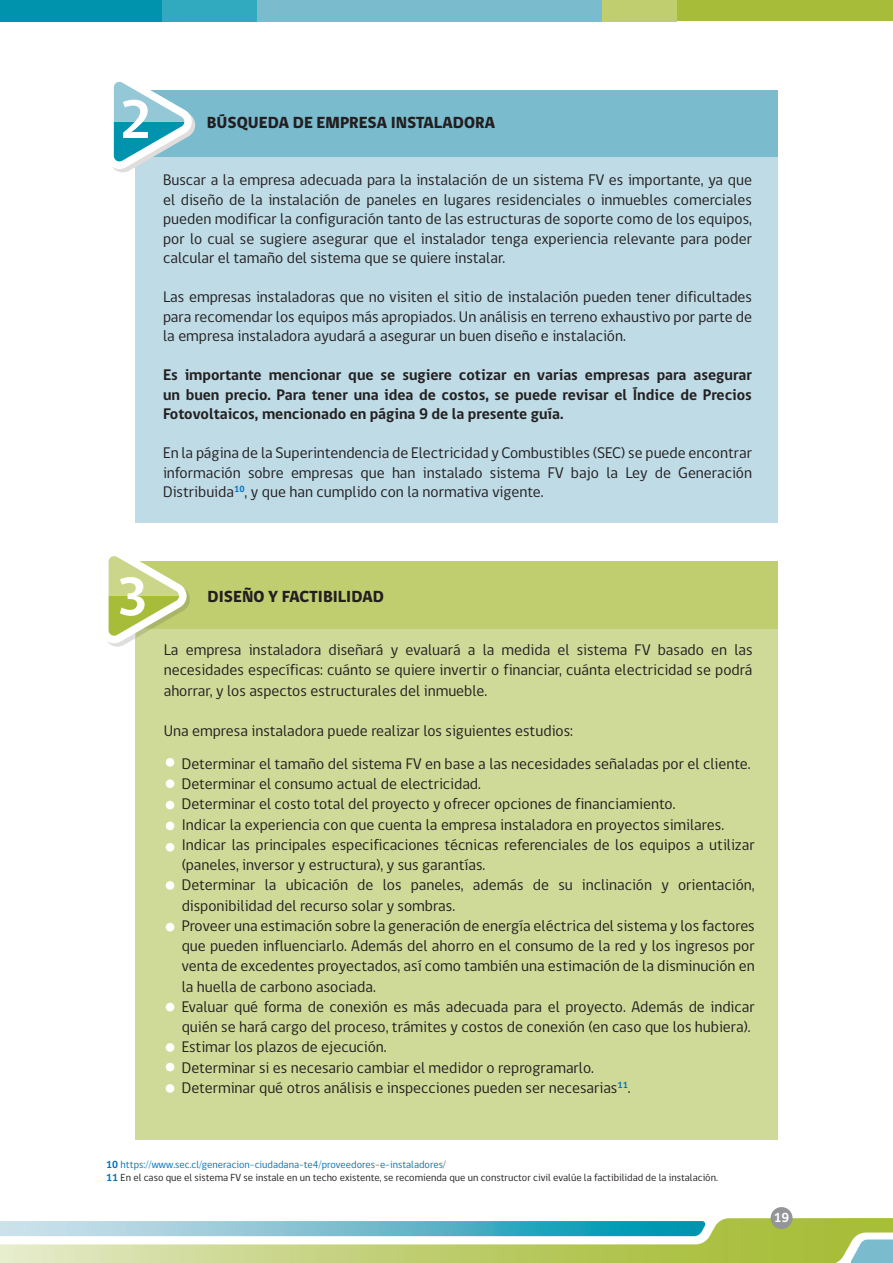
<style>
.page{position:relative;width:893px;height:1263px;background:#fff}
.page>*{position:absolute;margin:0;border:0;box-sizing:border-box;transform-origin:0 0}
.t1{font:700 55.5px "gob CL";color:#fff}
.t2{font:800 16.5px "gob CL";color:#231f20}
.t3{font:15.75px/19.5px "gob CL";color:#231f20;text-align:justify}
.t4{font:700 15.75px/19.5px "gob CL";color:#231f20;text-align:justify}
.t5{font:700 13.5px "gob CL";color:#fff}
.t6{font:10.5px "gob CL";color:#231f20}
.t7{font:10.5px "gob CL";color:#0074bd}
.s1{font-weight:700}
.s2{font-weight:700;color:#0074bd}
</style>
<div class="page">
<div style="left:0;top:0;width:162px;height:21px;background:#0093ad"></div>
<div style="left:677px;top:0;width:216px;height:21px;background:#a7bd39"></div>
<div style="left:256px;top:0;width:346px;height:21px;background:#7abcce"></div>
<div style="left:162px;top:0;width:94px;height:21px;background:#31a9bf"></div>
<div style="left:602px;top:0;width:75px;height:21px;background:#c0ce70"></div>
<svg style="left:0;top:1218px;width:893px;height:45px"></svg>
<div style="left:771px;top:1207px;width:21px;height:22px;background:#939598;border-radius:50%"></div>
<div style="left:135px;top:90px;width:642px;height:70px;background:#7abcce"></div>
<div style="left:135px;top:157px;width:642px;height:366px;background:#bedbe6"></div>
<div style="left:135px;top:561px;width:643px;height:70px;background:#c0ce70"></div>
<div style="left:135px;top:629px;width:643px;height:511px;background:#d0da98"></div>
<svg style="left:107px;top:556px;width:83px;height:91px"></svg>
<svg style="left:112px;top:81px;width:83px;height:91px"></svg>
<div style="left:166px;top:758px;width:8px;height:9px;background:#fff;border-radius:50%"></div>
<div style="left:166px;top:779px;width:8px;height:9px;background:#fff;border-radius:50%"></div>
<div style="left:166px;top:801px;width:8px;height:8px;background:#fff;border-radius:50%"></div>
<div style="left:166px;top:821px;width:8px;height:9px;background:#fff;border-radius:50%"></div>
<div style="left:166px;top:843px;width:8px;height:8px;background:#fff;border-radius:50%"></div>
<div style="left:166px;top:881px;width:8px;height:9px;background:#fff;border-radius:50%"></div>
<div style="left:166px;top:923px;width:8px;height:8px;background:#fff;border-radius:50%"></div>
<div style="left:166px;top:1003px;width:8px;height:8px;background:#fff;border-radius:50%"></div>
<div style="left:166px;top:1043px;width:8px;height:9px;background:#fff;border-radius:50%"></div>
<div style="left:166px;top:1063px;width:8px;height:8px;background:#fff;border-radius:50%"></div>
<div style="left:166px;top:1084px;width:8px;height:9px;background:#fff;border-radius:50%"></div>
<h1 class="t1" style="left:120px;top:82px;width:33px">2</h1>
<p class="t2" style="left:207px;top:111px;width:290px">BÚSQUEDA DE EMPRESA INSTALADORA</p>
<p class="t3" style="left:163px;top:171px;width:590px">Buscar a la empresa adecuada para la instalación de un sistema FV es importante, ya que el diseño de la instalación de paneles en lugares residenciales o inmuebles comerciales pueden modificar la configuración tanto de las estructuras de soporte como de los equipos, por lo cual se sugiere asegurar que el instalador tenga experiencia relevante para poder calcular el tamaño del sistema que se quiere instalar.</p>
<p class="t3" style="left:163px;top:288px;width:590px">Las empresas instaladoras que no visiten el sitio de instalación pueden tener dificultades para recomendar los equipos más apropiados. Un análisis en terreno exhaustivo por parte de la empresa instaladora ayudará a asegurar un buen diseño e instalación.</p>
<p class="t4" style="left:163px;top:366px;width:590px">Es importante mencionar que se sugiere cotizar en varias empresas para asegurar un buen precio. Para tener una idea de costos, se puede revisar el Índice de Precios Fotovoltaicos, mencionado en página 9 de la presente guía.</p>
<p class="t3" style="left:163px;top:444px;width:590px">En la página de la Superintendencia de Electricidad y Combustibles (SEC) se puede encontrar información sobre empresas que han instalado sistema FV bajo la Ley de Generación Distribuida<sup>10</sup>, y que han cumplido con la normativa vigente.</p>
<h1 class="t1" style="left:116px;top:559px;width:33px">3</h1>
<p class="t2" style="left:207px;top:585px;width:178px">DISEÑO Y FACTIBILIDAD</p>
<p class="t3" style="left:164px;top:640px;width:590px;line-height:20.2px">La empresa instaladora diseñará y evaluará a la medida el sistema FV basado en las necesidades específicas: cuánto se quiere invertir o financiar, cuánta electricidad se podrá ahorrar, y los aspectos estructurales del inmueble.</p>
<p class="t3" style="left:164px;top:721px;width:411px">Una empresa instaladora puede realizar los siguientes estudios:</p>
<p class="t3" style="left:182px;top:754px;width:570px">Determinar el tamaño del sistema FV en base a las necesidades señaladas por el cliente.</p>
<p class="t3" style="left:182px;top:774px;width:301px">Determinar el consumo actual de electricidad.</p>
<p class="t3" style="left:182px;top:795px;width:495px">Determinar el costo total del proyecto y ofrecer opciones de financiamiento.</p>
<p class="t3" style="left:182px;top:815px;width:544px">Indicar la experiencia con que cuenta la empresa instaladora en proyectos similares.</p>
<p class="t3" style="left:182px;top:835px;width:575px;line-height:20.2px">Indicar las principales especificaciones técnicas referenciales de los equipos a utilizar (paneles, inversor y estructura), y sus garantías.</p>
<p class="t3" style="left:182px;top:875px;width:575px;line-height:20.2px">Determinar la ubicación de los paneles, además de su inclinación y orientación, disponibilidad del recurso solar y sombras.</p>
<p class="t3" style="left:182px;top:916px;width:575px;line-height:20.2px">Proveer una estimación sobre la generación de energía eléctrica del sistema y los factores que pueden influenciarlo. Además del ahorro en el consumo de la red y los ingresos por venta de excedentes proyectados, así como también una estimación de la disminución en la huella de carbono asociada.</p>
<p class="t3" style="left:182px;top:997px;width:575px;line-height:20.2px">Evaluar qué forma de conexión es más adecuada para el proyecto. Además de indicar quién se hará cargo del proceso, trámites y costos de conexión (en caso que los hubiera).</p>
<p class="t3" style="left:182px;top:1038px;width:207px">Estimar los plazos de ejecución.</p>
<p class="t3" style="left:182px;top:1058px;width:414px">Determinar si es necesario cambiar el medidor o reprogramarlo.</p>
<p class="t3" style="left:182px;top:1078px;width:451px">Determinar qué otros análisis e inspecciones pueden ser necesarias<sup>11</sup>.</p>
<p class="t7" style="left:106px;top:1157px;width:341px"><span class="s1">10</span> https://www.sec.cl/generacion-ciudadana-te4/proveedores-e-instaladores/</p>
<p class="t6" style="left:106px;top:1170px;width:613px"><span class="s2">11</span> En el caso que el sistema FV se instale en un techo existente, se recomienda que un constructor civil evalúe la factibilidad de la instalación.</p>
<p class="t5" style="left:774px;top:1208px;width:17px">19</p>
</div>
